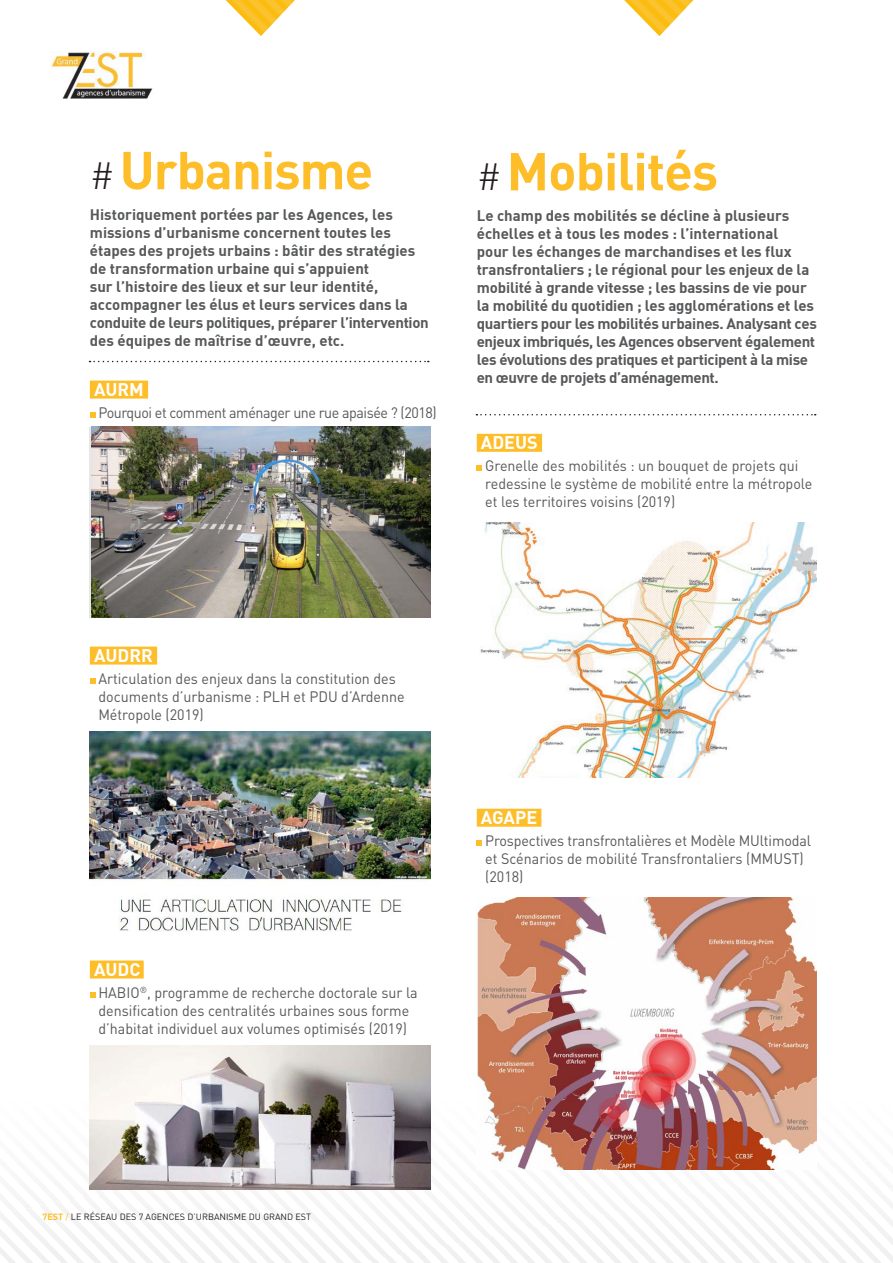
<style>
.page{position:relative;width:893px;height:1263px;background:#fff}
.page>*{position:absolute;margin:0;border:0;box-sizing:border-box;transform-origin:0 0}
.t1{font:52.5px "DIN Bold";letter-spacing:-.02em;color:#febe2a}
.t2{font:700 18px "DIN";color:#fff}
.t3{font:15px/18px "DIN Bold";color:#57585a}
.t4{font:15px/18px "DIN";color:#57585a;scale:.95 1}
.t5{font:15px "DIN";letter-spacing:-.03em;color:#57585a;scale:.95 1}
.t6{font:9px "DIN";color:#231f20}
.s1{font-family:"DIN";font-weight:300;font-size:37.5px;color:#231f20}
.s2{font-weight:700;color:#febe2a}
.s3{color:#febe2a}
</style>
<div class="page">
<div style="left:0;top:1095px;width:893px;height:168px;background:linear-gradient(to right,#f8f8f8,#faf9f8)"></div>
<svg style="left:624px;top:0;width:70px;height:36px"></svg>
<svg style="left:225px;top:0;width:70px;height:36px"></svg>
<img style="left:51px;top:52px;width:102px;height:47px">
<div style="left:477px;top:434px;width:65px;height:18px;background:#febe2a"></div>
<svg style="left:477px;top:466px;width:5px;height:5px"></svg>
<img style="left:480px;top:522px;width:337px;height:255px">
<div style="left:477px;top:809px;width:64px;height:18px;background:#febe2a"></div>
<svg style="left:477px;top:841px;width:5px;height:5px"></svg>
<img style="left:477px;top:897px;width:340px;height:272px">
<svg style="left:476px;top:414px;width:340px;height:1px"></svg>
<div style="left:90px;top:381px;width:58px;height:18px;background:#febe2a"></div>
<svg style="left:90px;top:412px;width:5px;height:6px"></svg>
<img style="left:91px;top:427px;width:339px;height:191px">
<div style="left:90px;top:647px;width:67px;height:18px;background:#febe2a"></div>
<svg style="left:90px;top:678px;width:5px;height:6px"></svg>
<img style="left:90px;top:732px;width:340px;height:199px">
<div style="left:90px;top:960px;width:54px;height:18px;background:#febe2a"></div>
<svg style="left:90px;top:992px;width:5px;height:6px"></svg>
<img style="left:90px;top:1046px;width:340px;height:143px">
<svg style="left:90px;top:361px;width:339px;height:1px"></svg>
<h1 class="t1" style="left:90px;top:136px;width:285px"><span class="s1">#</span> Urbanisme</h1>
<p class="t3" style="left:90px;top:205px;width:341px">Historiquement portées par les Agences, les missions d’urbanisme concernent toutes les étapes des projets urbains : bâtir des stratégies de transformation urbaine qui s’appuient<br>sur l’histoire des lieux et sur leur identité, accompagner les élus et leurs services dans la conduite de leurs politiques, préparer l’intervention des équipes de maîtrise d’œuvre, etc.</p>
<p class="t2" style="left:94px;top:377px;width:51px">AURM</p>
<p class="t5" style="left:98px;top:403px;width:358px">Pourquoi et comment aménager une rue apaisée ? (2018)</p>
<h1 class="t1" style="left:477px;top:137px;width:243px"><span class="s1">#</span> Mobilités</h1>
<p class="t3" style="left:477px;top:206px;width:342px">Le champ des mobilités se décline à plusieurs échelles et à tous les modes : l’international<br>pour les échanges de marchandises et les flux transfrontaliers ; le régional pour les enjeux de la mobilité à grande vitesse ; les bassins de vie pour la mobilité du quotidien ; les agglomérations et les quartiers pour les mobilités urbaines. Analysant ces enjeux imbriqués, les Agences observent également les évolutions des pratiques et participent à la mise en œuvre de projets d’aménagement.</p>
<p class="t2" style="left:481px;top:430px;width:58px">ADEUS</p>
<p class="t4" style="left:485px;top:456px;width:346px">Grenelle des mobilités : un bouquet de projets qui redessine le système de mobilité entre la métropole et les territoires voisins (2019)</p>
<p class="t2" style="left:94px;top:643px;width:60px">AUDRR</p>
<p class="t4" style="left:98px;top:669px;width:324px">Articulation des enjeux dans la constitution des documents d’urbanisme : PLH et PDU d’Ardenne<br>Métropole (2019)</p>
<p class="t2" style="left:94px;top:957px;width:47px">AUDC</p>
<p class="t4" style="left:98px;top:983px;width:338px">HABIO<sup>®</sup>, programme de recherche doctorale sur la densification des centralités urbaines sous forme d’habitat individuel aux volumes optimisés (2019)</p>
<p class="t2" style="left:481px;top:805px;width:58px">AGAPE</p>
<p class="t4" style="left:485px;top:831px;width:344px">Prospectives transfrontalières et Modèle MUltimodal et Scénarios de mobilité Transfrontaliers (MMUST) (2018)</p>
<p class="t6" style="left:43px;top:1211px;width:270px"><span class="s2">7EST</span> <span class="s3">/</span> LE RÉSEAU DES 7 AGENCES D’URBANISME DU GRAND EST</p>
</div>
